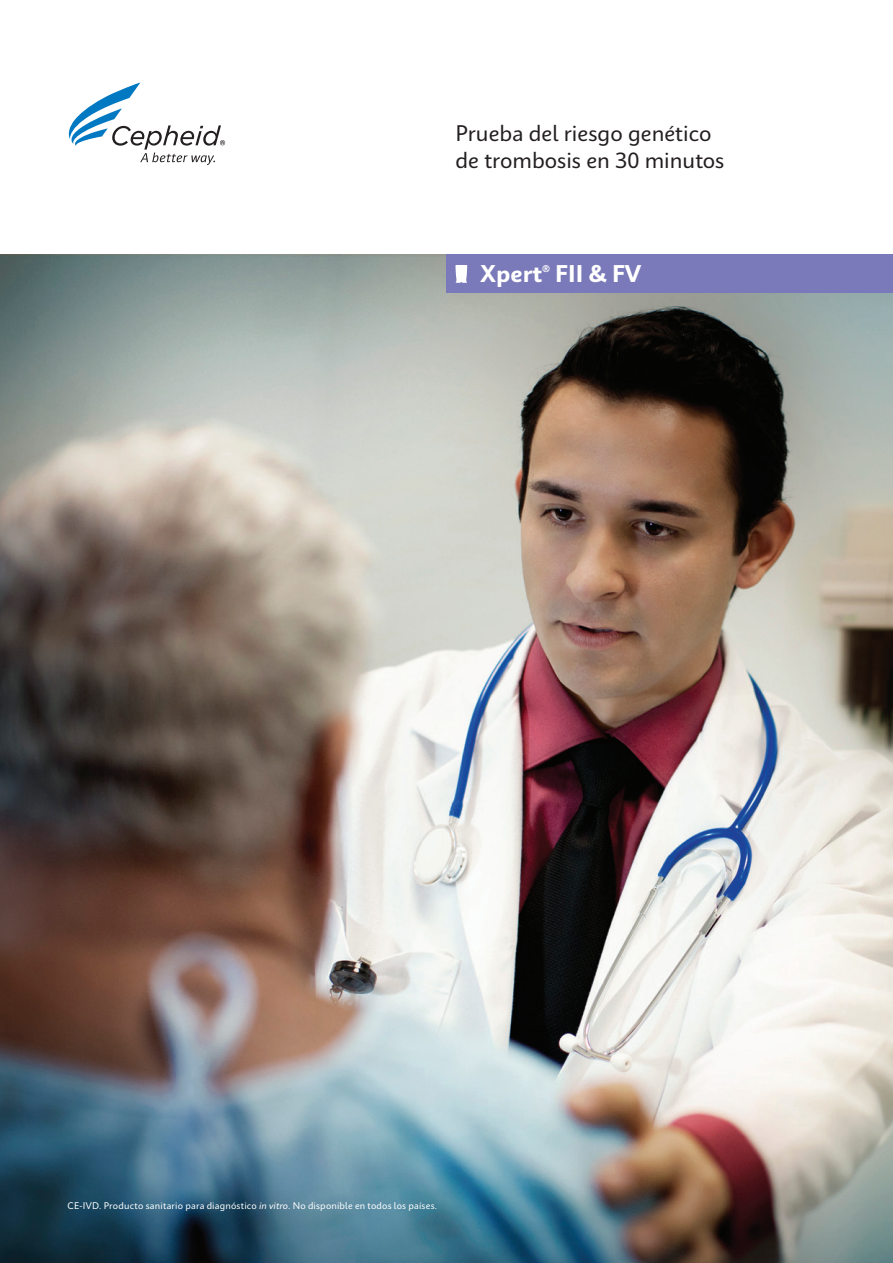
<style>
.page{position:relative;width:893px;height:1263px;background:#fff}
.page>*{position:absolute;margin:0;border:0;box-sizing:border-box;transform-origin:0 0}
.t1{font:700 22.5px "Cepheid Sans Pro";color:#fff}
.t2{font:21px/27px "Cepheid Sans Pro";color:#231f20}
.t3{font:9px "Cepheid Sans Pro";letter-spacing:.02em;color:#fff}
.s1{font-style:italic}
</style>
<div class="page">
<img style="left:0;top:254px;width:893px;height:1009px">
<svg style="left:68px;top:82px;width:157px;height:83px"></svg>
<div style="left:446px;top:254px;width:447px;height:39px;background:#7a79b9"></div>
<svg style="left:455px;top:265px;width:12px;height:18px"></svg>
<h2 class="t2" style="left:455px;top:119px;width:270px">Prueba del riesgo genético de trombosis en 30 minutos</h2>
<h1 class="t1" style="left:480px;top:259px;width:163px">Xpert® FII &amp; FV</h1>
<p class="t3" style="left:68px;top:1200px;width:371px">CE-IVD. Producto sanitario para diagnóstico <span class="s1">in vitro</span>. No disponible en todos los países.</p>
</div>
